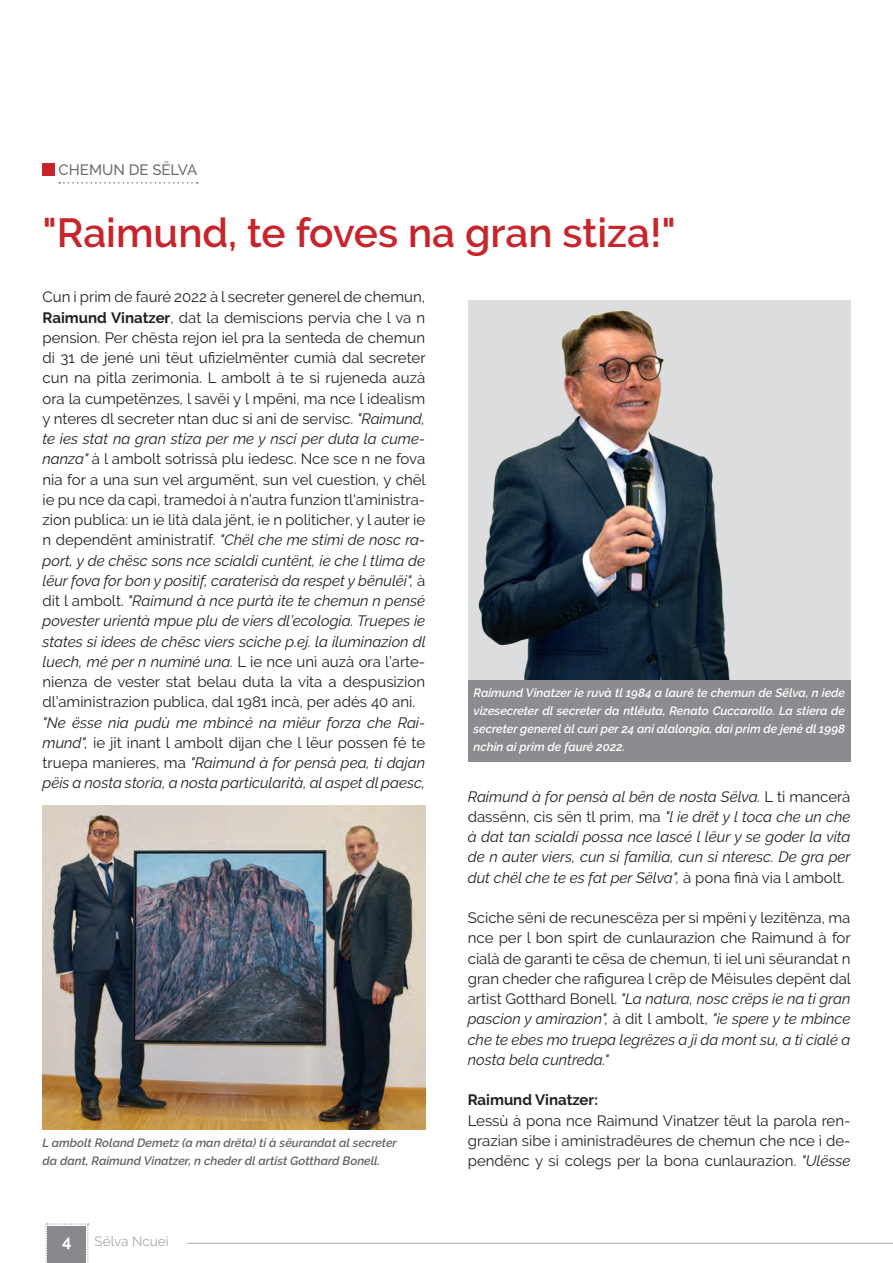
<style>
.page{position:relative;width:893px;height:1263px;background:#fff}
.page>*{position:absolute;margin:0;border:0;box-sizing:border-box;transform-origin:0 0}
.TITEL_32{font:600 40.5px "Raleway";color:#c8242b}
.t1{font:700 16.5px "Raleway";color:#fff}
.TEXT{font:15px/20.2px "Raleway";color:#231f20;text-align:justify}
.TEXT-2{font:italic 15px/20.2px "Raleway";color:#231f20;text-align:justify}
.TEXT-3{font:700 15px "Raleway";color:#231f20}
.Occhiello{font:500 15px "Raleway";color:#6c6d70}
.t2{font:13.5px "Raleway";color:#a8a9ad}
.FOTO{font:italic 600 12px/18px "Raleway";color:#fff;text-align:justify}
.FOTO-2{font:italic 600 12px/18px "Raleway";color:#636366}
.s1{font-weight:700}
.s2{font-style:italic}
.s3{font-style:normal}
</style>
<div class="page">
<svg style="left:46px;top:1224px;width:43px;height:39px;background:#959699"></svg>
<hr style="left:187px;top:1243px;width:706px;height:1px;background:#a8a9ad">
<div style="left:468px;top:661px;width:382px;height:101px;background:#8a8c8f"></div>
<svg style="left:59px;top:182px;width:139px;height:2px"></svg>
<div style="left:43px;top:163px;width:12px;height:12px;background:#c8242b"></div>
<div style="left:468px;top:300px;width:382px;height:379px;background:#dcdddf"></div>
<img style="left:478px;top:310px;width:252px;height:369px">
<img style="left:43px;top:805px;width:382px;height:324px">
<p class="Occhiello" style="left:59px;top:161px;width:140px">CHEMUN DE SËLVA</p>
<p class="TITEL_32" style="left:43px;top:210px;width:635px">"Raimund, te foves na gran stiza!"</p>
<p class="TEXT" style="left:43px;top:287px;width:385px">Cun i prim de fauré 2022 à l secreter generel de chemun, <span class="s1">Raimund Vinatzer</span>, dat la demiscions pervia che l va n pension. Per chësta rejon iel pra la senteda de chemun di 31 de jené unì tëut ufizielmënter cumià dal secreter cun na pitla zerimonia. L ambolt à te si rujeneda auzà ora la cumpetënzes, l savëi y l mpëni, ma nce l idealism y nteres dl secreter ntan duc si ani de servisc. <span class="s2">"Raimund, te ies stat na gran stiza per me y nsci per duta la cume&shy;nanza"</span> à l ambolt sotrissà plu iedesc. Nce sce n ne fova nia for a una sun vel argumënt, sun vel cuestion, y chël ie pu nce da capì, tramedoi à n’autra funzion tl'aministra&shy;zion publica: un ie lità dala jënt, ie n politicher, y l auter ie n dependënt aministratif. <span class="s2">"Chël che me stimi de nosc ra&shy;port, y de chësc sons nce scialdi cuntënt, ie che l tlima de lëur fova for bon y positif, caraterisà da respet y bënulëi",</span> à dit l ambolt. <span class="s2">"Raimund à nce purtà ite te chemun n pensé povester urientà mpue plu de viers dl’ecologia. Truepes ie states si idees de chësc viers sciche p.ej. la iluminazion dl luech, mé per n numiné una.</span> L ie nce unì auzà ora l’arte&shy;nienza de vester stat belau duta la vita a despusizion dl’aministrazion publica, dal 1981 incà, per adés 40 ani.</p>
<p class="TEXT-2" style="left:43px;top:712px;width:384px">"Ne ësse nia pudù me mbincé na miëur forza che Rai&shy;mund", <span class="s3">ie jit inant l ambolt dijan che l lëur possen fé te truepa manieres, ma</span> "Raimund à for pensà pea, ti dajan pëis a nosta storia, a nosta particularità, al aspet dl paesc,</p>
<p class="FOTO-2" style="left:43px;top:1134px;width:356px">L ambolt Roland Demetz (a man drëta) ti à sëurandat al secreter da dant, Raimund Vinatzer, n cheder dl artist Gotthard Bonell.</p>
<p class="t1" style="left:62px;top:1232px;width:11px">4</p>
<p class="t2" style="left:95px;top:1233px;width:76px">Sëlva Ncuei</p>
<p class="FOTO" style="left:473px;top:684px;width:373px">Raimund Vinatzer ie ruvà tl 1984 a lauré te chemun de Sëlva, n iede vizesecreter dl secreter da ntlëuta, Renato Cuccarollo. La stiera de secreter generel àl curì per 24 ani alalongia, dai prim de jené dl 1998 nchin ai prim de fauré 2022.</p>
<p class="TEXT-2" style="left:468px;top:786px;width:385px">Raimund à for pensà al bën de nosta Sëlva. <span class="s3">L ti mancerà dassënn, cis sën tl prim, ma</span> "l ie drët y l toca che un che à dat tan scialdi possa nce lascé l lëur y se goder la vita de n auter viers, cun si familia, cun si nteresc. De gra per dut chël che te es fat per Sëlva", <span class="s3">à pona finà via l ambolt.</span></p>
<p class="TEXT" style="left:468px;top:907px;width:385px">Sciche sëni de recunescëza per si mpëni y lezitënza, ma nce per l bon spirt de cunlaurazion che Raimund à for cialà de garantì te cësa de chemun, ti iel unì sëurandat n gran cheder che rafigurea l crëp de Mëisules depënt dal artist Gotthard Bonell. <span class="s2">"La natura, nosc crëps ie na ti gran pascion y amirazion",</span> à dit l ambolt, <span class="s2">"ie spere y te mbince che te ebes mo truepa legrëzes a jì da mont su, a ti cialé a nosta bela cuntreda."</span></p>
<p class="TEXT-3" style="left:468px;top:1091px;width:132px">Raimund Vinatzer:</p>
<p class="TEXT" style="left:468px;top:1110px;width:384px">Lessù à pona nce Raimund Vinatzer tëut la parola ren&shy;grazian sibe i aministradëures de chemun che nce i de&shy;pendënc y si colegs per la bona cunlaurazion. <span class="s2">"Ulësse</span></p>
</div>
